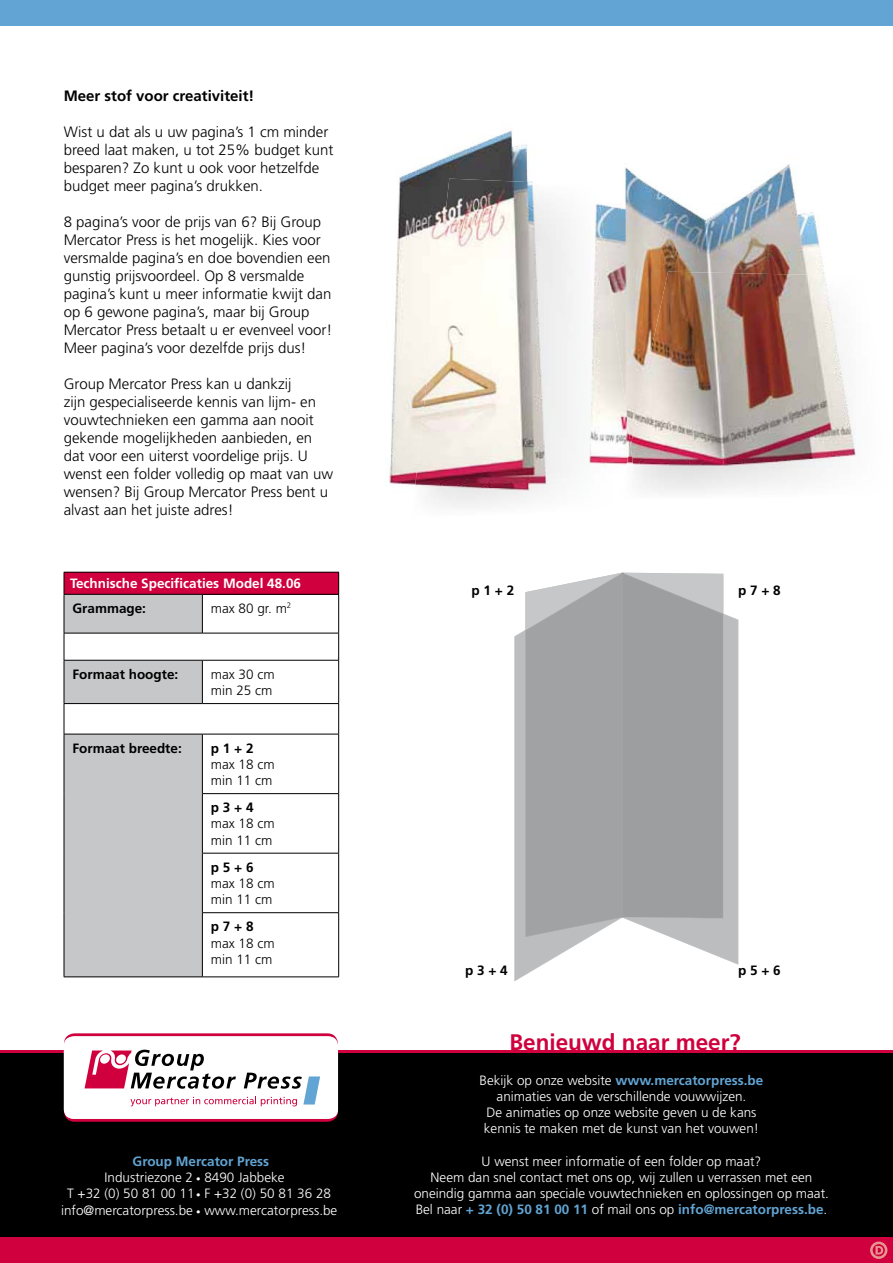
<style>
.page{position:relative;width:893px;height:1263px;background:#fff}
.page>*{position:absolute;margin:0;border:0;box-sizing:border-box;transform-origin:0 0}
.t1{font:700 22.5px "Frutiger LT Std";color:#cf003d}
.t2{font:300 15px/18px "Frutiger LT Std";color:#000}
.t3{font:700 15px "Frutiger LT Std";color:#000}
.t4{font:300 13.5px/16.2px "Frutiger LT Std";color:#fff;text-align:center}
.t5{font:300 13.5px/16.2px "Frutiger LT Std";color:#000}
.t6{font:700 13.5px "Frutiger LT Std";color:#000}
.t7{font:700 13.5px "Frutiger LT Std";color:#fff}
.t8{font:700 13.5px "Frutiger LT Std";color:#62a4d3}
.s1{font-weight:700;color:#62a4d3}
</style>
<div class="page">
<div style="left:0;top:1051px;width:893px;height:212px;background:#000"></div>
<div style="left:0;top:1237px;width:893px;height:26px;background:#cf003d"></div>
<hr style="left:0;top:1050px;width:893px;height:3px;background:#cf003d">
<div style="left:64px;top:1033px;width:274px;height:89px;border:3px solid #cf003d;border-radius:9px"></div>
<div style="left:64px;top:1036px;width:274px;height:83px;background:#fff;border-radius:9px"></div>
<svg style="left:85px;top:1050px;width:235px;height:56px"></svg>
<div style="left:64px;top:572px;width:275px;height:22px;background:#cf003d"></div>
<div style="left:65px;top:595px;width:137px;height:382px;background:#c6c7c8"></div>
<hr style="left:64px;top:572px;width:138px;height:1px;background:#000">
<svg style="left:64px;top:572px;width:1px;height:22px"></svg>
<hr style="left:202px;top:572px;width:137px;height:1px;background:#000">
<svg style="left:338px;top:572px;width:1px;height:22px"></svg>
<hr style="left:64px;top:594px;width:138px;height:1px;background:#000">
<hr style="left:64px;top:594px;width:1px;height:39px;background:#000">
<hr style="left:202px;top:594px;width:137px;height:1px;background:#000">
<hr style="left:202px;top:594px;width:1px;height:39px;background:#000">
<hr style="left:338px;top:594px;width:1px;height:39px;background:#000">
<svg style="left:64px;top:633px;width:275px;height:101px"></svg>
<hr style="left:64px;top:660px;width:138px;height:1px;background:#000">
<hr style="left:64px;top:660px;width:1px;height:43px;background:#000">
<hr style="left:202px;top:660px;width:137px;height:1px;background:#000">
<hr style="left:202px;top:660px;width:1px;height:43px;background:#000">
<hr style="left:338px;top:660px;width:1px;height:43px;background:#000">
<hr style="left:64px;top:703px;width:138px;height:1px;background:#000">
<hr style="left:64px;top:704px;width:1px;height:30px;background:#000">
<hr style="left:202px;top:703px;width:137px;height:1px;background:#000">
<hr style="left:338px;top:704px;width:1px;height:30px;background:#000">
<hr style="left:64px;top:734px;width:138px;height:1px;background:#000">
<hr style="left:64px;top:734px;width:1px;height:60px;background:#000">
<hr style="left:202px;top:734px;width:137px;height:1px;background:#000">
<hr style="left:202px;top:734px;width:1px;height:59px;background:#000">
<hr style="left:338px;top:734px;width:1px;height:59px;background:#000">
<hr style="left:64px;top:794px;width:1px;height:59px;background:#000">
<hr style="left:202px;top:793px;width:137px;height:1px;background:#000">
<hr style="left:202px;top:794px;width:1px;height:59px;background:#000">
<hr style="left:338px;top:794px;width:1px;height:59px;background:#000">
<hr style="left:64px;top:853px;width:1px;height:60px;background:#000">
<hr style="left:202px;top:853px;width:137px;height:1px;background:#000">
<hr style="left:202px;top:853px;width:1px;height:59px;background:#000">
<hr style="left:338px;top:853px;width:1px;height:59px;background:#000">
<hr style="left:64px;top:913px;width:1px;height:64px;background:#000">
<hr style="left:202px;top:912px;width:137px;height:1px;background:#000">
<hr style="left:202px;top:913px;width:1px;height:64px;background:#000">
<hr style="left:338px;top:913px;width:1px;height:64px;background:#000">
<hr style="left:64px;top:977px;width:138px;height:1px;background:#000">
<hr style="left:202px;top:977px;width:137px;height:1px;background:#000">
<div style="left:0;top:0;width:893px;height:26px;background:#62a4d3"></div>
<svg style="left:514px;top:573px;width:224px;height:408px;background:#afb0b1"></svg>
<img style="left:389px;top:130px;width:139px;height:355px">
<img style="left:412px;top:179px;width:164px;height:328px">
<img style="left:623px;top:164px;width:201px;height:108px">
<img style="left:576px;top:184px;width:63px;height:282px">
<img style="left:631px;top:272px;width:227px;height:221px">
<img style="left:619px;top:446px;width:19px;height:47px">
<svg style="left:870px;top:1241px;width:17px;height:18px"></svg>
<p class="t3" style="left:64px;top:89px;width:192px">Meer stof voor creativiteit!</p>
<p class="t2" style="left:64px;top:123px;width:271px">Wist u dat als u uw pagina’s 1 cm minder breed laat maken, u tot 25% budget kunt besparen? Zo kunt u ook voor hetzelfde budget meer pagina’s drukken.</p>
<p class="t2" style="left:64px;top:213px;width:270px">8 pagina’s voor de prijs van 6? Bij Group Mercator Press is het mogelijk. Kies voor versmalde pagina’s en doe bovendien een gunstig prijsvoordeel. Op 8 versmalde pagina’s kunt u meer informatie kwijt dan op 6 gewone pagina’s, maar bij Group Mercator Press betaalt u er evenveel voor!<br>Meer pagina’s voor dezelfde prijs dus!</p>
<p class="t2" style="left:64px;top:375px;width:271px">Group Mercator Press kan u dankzij<br>zijn gespecialiseerde kennis van lijm- en vouwtechnieken een gamma aan nooit gekende mogelijkheden aanbieden, en dat voor een uiterst voordelige prijs. U wenst een folder volledig op maat van uw wensen? Bij Group Mercator Press bent u alvast aan het juiste adres!</p>
<p class="t7" style="left:70px;top:578px;width:233px">Technische Specificaties Model 48.06</p>
<p class="t6" style="left:73px;top:602px;width:75px">Grammage:</p>
<p class="t5" style="left:211px;top:601px;width:82px">max 80 gr. m<sup>2</sup></p>
<p class="t6" style="left:73px;top:668px;width:107px">Formaat hoogte:</p>
<p class="t5" style="left:211px;top:667px;width:65px">max 30 cm min 25 cm</p>
<p class="t6" style="left:73px;top:742px;width:111px">Formaat breedte:</p>
<p class="t6" style="left:211px;top:742px;width:44px">p 1 + 2</p>
<p class="t5" style="left:211px;top:757px;width:65px">max 18 cm min 11 cm</p>
<p class="t6" style="left:211px;top:802px;width:44px">p 3 + 4</p>
<p class="t5" style="left:211px;top:816px;width:65px">max 18 cm min 11 cm</p>
<p class="t6" style="left:211px;top:861px;width:44px">p 5 + 6</p>
<p class="t5" style="left:211px;top:876px;width:65px">max 18 cm min 11 cm</p>
<p class="t6" style="left:211px;top:921px;width:44px">p 7 + 8</p>
<p class="t5" style="left:211px;top:935px;width:65px">max 18 cm min 11 cm</p>
<p class="t8" style="left:133px;top:1155px;width:138px">Group Mercator Press</p>
<p class="t4" style="left:105px;top:1170px;width:182px">Industriezone 2 8490 Jabbeke</p>
<p class="t4" style="left:67px;top:1186px;width:265px">T +32 (0) 50 81 00 11 F +32 (0) 50 81 36 28</p>
<p class="t4" style="left:61px;top:1202px;width:278px">info@mercatorpress.be www.mercatorpress.be</p>
<p class="t6" style="left:472px;top:585px;width:44px">p 1 + 2</p>
<p class="t6" style="left:465px;top:965px;width:44px">p 3 + 4</p>
<p class="t6" style="left:738px;top:585px;width:44px">p 7 + 8</p>
<p class="t6" style="left:738px;top:965px;width:44px">p 5 + 6</p>
<h1 class="t1" style="left:509px;top:1033px;width:233px">Benieuwd naar meer?</h1>
<p class="t4" style="left:480px;top:1072px;width:285px">Bekijk op onze website <span class="s1">www.mercatorpress.be </span>animaties van de verschillende vouwwijzen.<br>De animaties op onze website geven u de kans kennis te maken met de kunst van het vouwen!</p>
<p class="t4" style="left:414px;top:1153px;width:416px">U wenst meer informatie of een folder op maat?<br>Neem dan snel contact met ons op, wij zullen u verrassen met een oneindig gamma aan speciale vouwtechnieken en oplossingen op maat.<br>Bel naar <span class="s1">+ 32 (0) 50 81 00 11</span> of mail ons op <span class="s1">info@mercatorpress.be</span>.</p>
</div>
